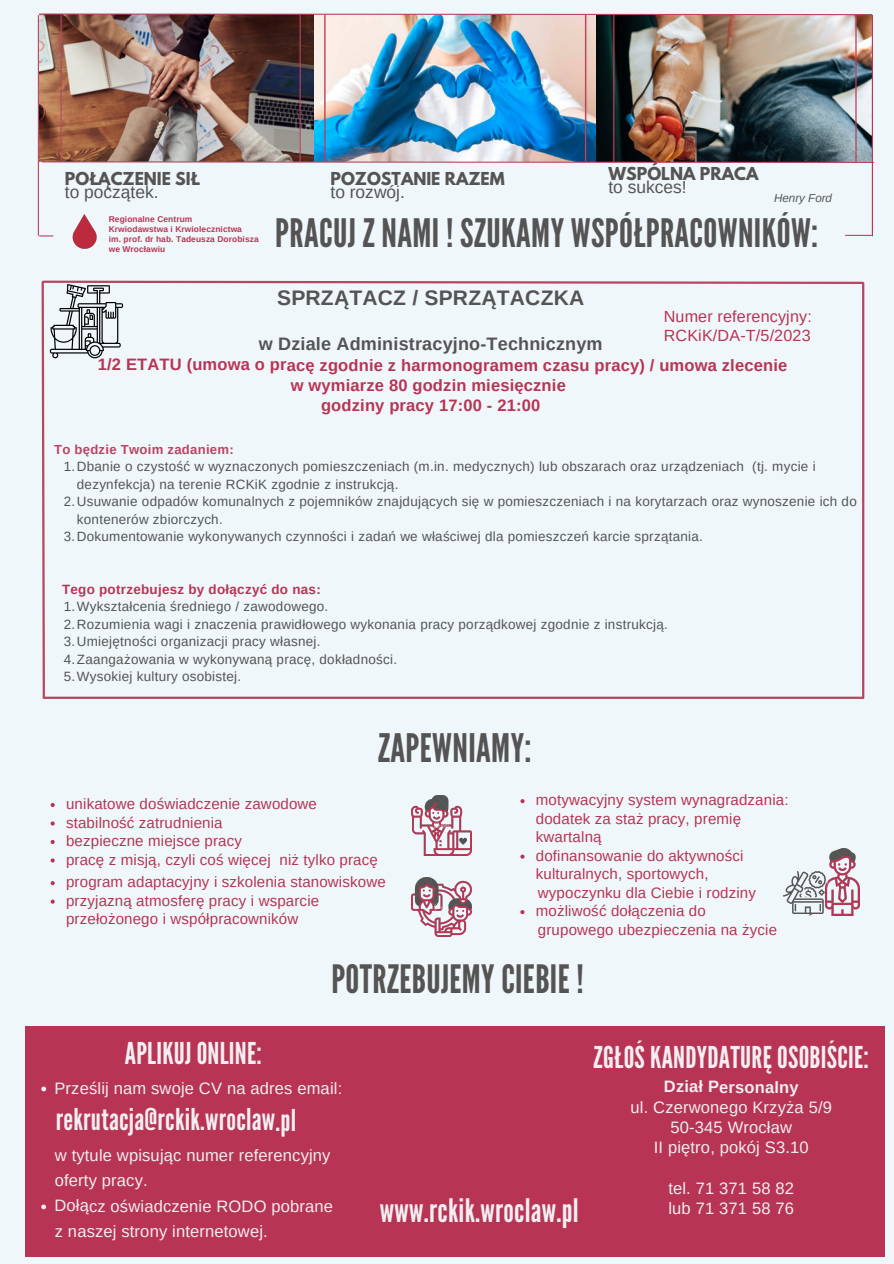
<style>
.page{position:relative;width:894px;height:1264px;background:#fff}
.page>*{position:absolute;margin:0;border:0;box-sizing:border-box;transform-origin:0 0}
.t1{font:39.3px "League Gothic";letter-spacing:.01em;color:#545454}
.t2{font:39.15px "League Gothic";letter-spacing:.01em;color:#545454}
.t3{font:39px "League Gothic";letter-spacing:.01em;color:#545454}
.t4{font:32.4px "League Gothic";letter-spacing:.01em;color:#f2eef1}
.t5{font:30px "League Gothic";letter-spacing:.01em;color:#f2eef1}
.t6{font:700 21px "Arimo";letter-spacing:.01em;color:#545454}
.t7{font:700 18px "Arimo";letter-spacing:.01em;color:#545454}
.t8{font:17.4px "Arimo";color:#545454}
.t9{font:16.5px "Arimo";letter-spacing:.01em;color:#f2eef1}
.t10{font:700 16.5px/20.2px "Arimo";letter-spacing:.01em;color:#b73454}
.t11{font:700 16.5px "Arimo";letter-spacing:.01em;color:#f2eef1}
.t12{font:16.2px "Arimo";letter-spacing:.01em;color:#b73454}
.t13{font:700 15.75px "League Spartan";color:#545454}
.t14{font:15px/18.5px "Arimo";letter-spacing:.01em;color:#b73454}
.t15{font:13.35px/17.5px "Arimo";letter-spacing:.02em;color:#545454}
.t16{font:700 13.35px "Arimo";letter-spacing:.02em;color:#b73454}
.t17{font:700 13.05px "Arimo";letter-spacing:.02em;color:#b84662}
.t18{font:italic 11.55px "Arimo";color:#545454}
.t19{font:700 8.4px "Arimo";letter-spacing:.01em;color:#b73454}
</style>
<div class="page">
<div style="left:0;top:0;width:893px;height:1263px;background:#f0f7fa"></div>
<img style="left:313px;top:16px;width:558px;height:145px">
<img style="left:39px;top:16px;width:274px;height:146px">
<hr style="left:38px;top:16px;width:1px;height:219px;background:#b84662">
<hr style="left:324px;top:15px;width:1px;height:146px;background:#b84662">
<hr style="left:584px;top:14px;width:2px;height:147px;background:#b84662">
<hr style="left:871px;top:15px;width:1px;height:221px;background:#b73454">
<svg style="left:38px;top:13px;width:834px;height:3px;background:#b88890"></svg>
<svg style="left:41px;top:161px;width:833px;height:2px;background:#aa6979"></svg>
<svg style="left:39px;top:235px;width:14px;height:1px"></svg>
<svg style="left:845px;top:235px;width:26px;height:1px"></svg>
<img style="left:411px;top:877px;width:60px;height:59px">
<img style="left:792px;top:848px;width:67px;height:67px">
<div style="left:787px;top:844px;width:37px;height:68px;background:#f0f7fa"></div>
<img style="left:783px;top:871px;width:42px;height:42px">
<img style="left:411px;top:796px;width:60px;height:59px">
<svg style="left:432px;top:812px;width:7px;height:2px"></svg>
<hr style="left:613px;top:15px;width:1px;height:147px;background:#b84662">
<hr style="left:855px;top:15px;width:1px;height:147px;background:#b84662">
<hr style="left:299px;top:15px;width:1px;height:147px;background:#b84662">
<hr style="left:60px;top:15px;width:2px;height:147px;background:#b84662">
<img style="left:73px;top:215px;width:24px;height:34px">
<div style="left:25px;top:1026px;width:859px;height:230px;background:#b73454"></div>
<svg style="left:41px;top:280px;width:823px;height:419px"></svg>
<svg style="left:51px;top:881px;width:4px;height:4px"></svg>
<svg style="left:51px;top:899px;width:4px;height:4px"></svg>
<svg style="left:51px;top:803px;width:4px;height:4px"></svg>
<svg style="left:51px;top:821px;width:4px;height:4px"></svg>
<svg style="left:51px;top:840px;width:4px;height:4px"></svg>
<svg style="left:51px;top:858px;width:4px;height:4px"></svg>
<svg style="left:520px;top:799px;width:4px;height:4px"></svg>
<svg style="left:520px;top:854px;width:4px;height:4px"></svg>
<svg style="left:520px;top:910px;width:4px;height:4px"></svg>
<svg style="left:41px;top:1086px;width:5px;height:5px"></svg>
<svg style="left:41px;top:1204px;width:5px;height:5px"></svg>
<p class="t13" style="left:608px;top:165px;width:151px">WSPÓLNA PRACA</p>
<p class="t8" style="left:608px;top:178px;width:80px">to sukces!</p>
<p class="t13" style="left:65px;top:170px;width:136px">POŁĄCZENIE SIŁ</p>
<p class="t8" style="left:65px;top:182px;width:95px">to początek.</p>
<p class="t18" style="left:773px;top:191px;width:59px">Henry Ford</p>
<p class="t13" style="left:330px;top:170px;width:176px">POZOSTANIE RAZEM</p>
<p class="t8" style="left:330px;top:182px;width:76px">to rozwój.</p>
<p class="t19" style="left:109px;top:214px;width:85px">Regionalne Centrum</p>
<p class="t19" style="left:109px;top:225px;width:135px">Krwiodawstwa i Krwiolecznictwa</p>
<p class="t19" style="left:109px;top:235px;width:151px">im. prof. dr hab. Tadeusza Dorobisza</p>
<p class="t19" style="left:109px;top:245px;width:58px">we Wrocławiu</p>
<p class="t2" style="left:275px;top:210px;width:544px">PRACUJ Z NAMI ! SZUKAMY WSPÓŁPRACOWNIKÓW:</p>
<p class="t6" style="left:277px;top:286px;width:308px">SPRZĄTACZ / SPRZĄTACZKA</p>
<p class="t7" style="left:259px;top:334px;width:345px">w Dziale Administracyjno-Technicznym</p>
<p class="t10" style="left:291px;top:355px;width:498px;text-indent:-193px">1/2 ETATU (umowa o pracę zgodnie z harmonogramem czasu pracy) / umowa zlecenie w wymiarze 80 godzin miesięcznie</p>
<p class="t10" style="left:321px;top:395px;width:221px">godziny pracy 17:00 - 21:00</p>
<p class="t12" style="left:663px;top:307px;width:150px">Numer referencyjny:</p>
<p class="t12" style="left:663px;top:326px;width:148px">RCKiK/DA-T/5/2023</p>
<p class="t17" style="left:54px;top:442px;width:181px">To będzie Twoim zadaniem:</p>
<p class="t15" style="left:77px;top:457px;width:740px;text-indent:-13px">1.Dbanie o czystość w wyznaczonych pomieszczeniach (m.in. medycznych) lub obszarach oraz urządzeniach (tj. mycie i dezynfekcja) na terenie RCKiK zgodnie z instrukcją.</p>
<p class="t15" style="left:77px;top:492px;width:781px;text-indent:-13px">2.Usuwanie odpadów komunalnych z pojemników znajdujących się w pomieszczeniach i na korytarzach oraz wynoszenie ich do kontenerów zbiorczych.</p>
<p class="t15" style="left:64px;top:527px;width:640px">3.Dokumentowanie wykonywanych czynności i zadań we właściwej dla pomieszczeń karcie sprzątania.</p>
<p class="t16" style="left:62px;top:581px;width:260px">Tego potrzebujesz by dołączyć do nas:</p>
<p class="t15" style="left:64px;top:597px;width:266px">1.Wykształcenia średniego / zawodowego.</p>
<p class="t15" style="left:64px;top:615px;width:605px">2.Rozumienia wagi i znaczenia prawidłowego wykonania pracy porządkowej zgodnie z instrukcją.</p>
<p class="t15" style="left:64px;top:632px;width:258px">3.Umiejętności organizacji pracy własnej.</p>
<p class="t15" style="left:64px;top:650px;width:335px">4.Zaangażowania w wykonywaną pracę, dokładności.</p>
<p class="t15" style="left:64px;top:667px;width:179px">5.Wysokiej kultury osobistej.</p>
<p class="t1" style="left:378px;top:725px;width:155px">ZAPEWNIAMY:</p>
<p class="t14" style="left:535px;top:791px;width:254px">motywacyjny system wynagradzania: dodatek za staż pracy, premię kwartalną</p>
<p class="t14" style="left:535px;top:846px;width:209px">dofinansowanie do aktywności kulturalnych, sportowych,</p>
<p class="t14" style="left:535px;top:901px;width:171px">możliwość dołączenia do</p>
<p class="t14" style="left:66px;top:794px;width:252px">unikatowe doświadczenie zawodowe</p>
<p class="t14" style="left:66px;top:813px;width:158px">stabilność zatrudnienia</p>
<p class="t14" style="left:66px;top:831px;width:177px">bezpieczne miejsce pracy</p>
<p class="t14" style="left:66px;top:850px;width:313px">pracę z misją, czyli coś więcej niż tylko pracę</p>
<p class="t14" style="left:66px;top:873px;width:321px">program adaptacyjny i szkolenia stanowiskowe</p>
<p class="t14" style="left:66px;top:891px;width:254px">przyjazną atmosferę pracy i wsparcie przełożonego i współpracowników</p>
<p class="t14" style="left:537px;top:883px;width:219px">wypoczynku dla Ciebie i rodziny</p>
<p class="t14" style="left:537px;top:920px;width:240px">grupowego ubezpieczenia na życie</p>
<p class="t3" style="left:331px;top:956px;width:254px">POTRZEBUJEMY CIEBIE !</p>
<p class="t5" style="left:125px;top:1035px;width:138px">APLIKUJ ONLINE:</p>
<p class="t9" style="left:54px;top:1078px;width:289px">Prześlij nam swoje CV na adres email:</p>
<p class="t5" style="left:56px;top:1102px;width:242px">rekrutacja@rckik.wroclaw.pl</p>
<p class="t9" style="left:55px;top:1146px;width:277px">w tytule wpisując numer referencyjny</p>
<p class="t9" style="left:55px;top:1171px;width:94px">oferty pracy.</p>
<p class="t9" style="left:55px;top:1221px;width:214px">z naszej strony internetowej.</p>
<p class="t9" style="left:54px;top:1196px;width:280px">Dołącz oświadczenie RODO pobrane</p>
<p class="t4" style="left:380px;top:1191px;width:200px">www.rckik.wroclaw.pl</p>
<p class="t5" style="left:593px;top:1039px;width:277px">ZGŁOŚ KANDYDATURĘ OSOBIŚCIE:</p>
<p class="t11" style="left:663px;top:1077px;width:136px">Dział Personalny</p>
<p class="t9" style="left:630px;top:1097px;width:203px">ul. Czerwonego Krzyża 5/9</p>
<p class="t9" style="left:670px;top:1118px;width:123px">50-345 Wrocław</p>
<p class="t9" style="left:653px;top:1138px;width:156px">II piętro, pokój S3.10</p>
<p class="t9" style="left:668px;top:1178px;width:127px">tel. 71 371 58 82</p>
<p class="t9" style="left:668px;top:1199px;width:127px">lub 71 371 58 76</p>
</div>
